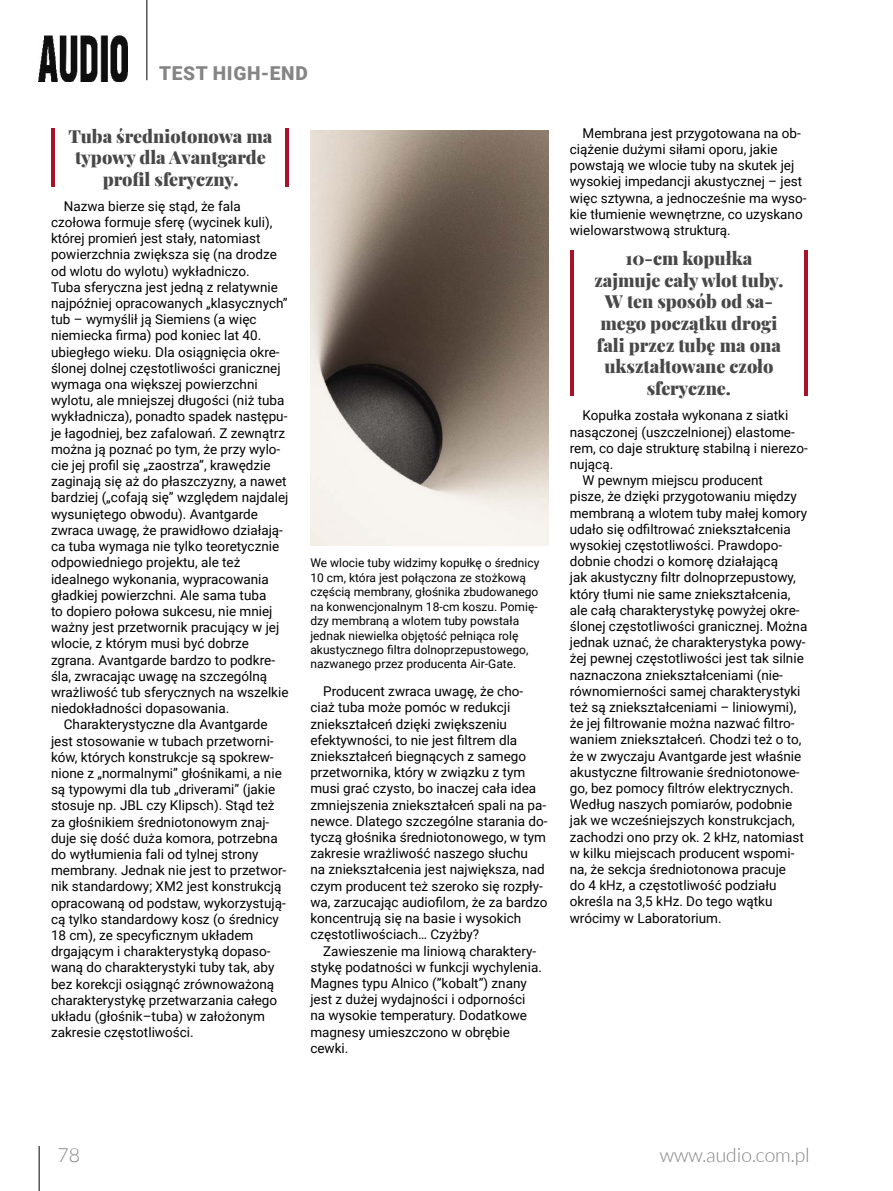
<style>
.page{position:relative;width:893px;height:1191px;background:#fff}
.page>*{position:absolute;margin:0;border:0;box-sizing:border-box;transform-origin:0 0}
.t1{font:300 19.5px "Lato";color:#858585}
.t2{font:900 19.2px "Roboto";letter-spacing:.035em;color:#858585}
.t3{font:900 18px/21.6px "Playfair Display";color:#484848;text-align:center}
.t4{font:13.5px/16.2px "Roboto";color:#000}
.t5{font:12px/14.4px "Roboto";color:#000}
</style>
<div class="page">
<hr style="left:39px;top:1145px;width:1px;height:46px;background:#000">
<hr style="left:147px;top:0;width:1px;height:80px;background:#000">
<img style="left:39px;top:35px;width:89px;height:46px">
<hr style="left:570px;top:251px;width:4px;height:145px;background:#a9132a">
<hr style="left:804px;top:251px;width:4px;height:145px;background:#a9132a">
<hr style="left:51px;top:128px;width:4px;height:58px;background:#a9132a">
<hr style="left:285px;top:128px;width:4px;height:58px;background:#a9132a">
<img style="left:310px;top:131px;width:239px;height:414px">
<h2 class="t2" style="left:159px;top:60px;width:150px">TEST HIGH-END</h2>
<h3 class="t3" style="left:69px;top:124px;width:205px">Tuba średniotonowa ma typowy dla Avantgarde profil sferyczny.</h3>
<p class="t4" style="left:64px;top:197px;width:178px">Nazwa bierze się stąd, że fala</p>
<p class="t4" style="left:51px;top:213px;width:223px">czołowa formuje sferę (wycinek kuli),</p>
<p class="t4" style="left:51px;top:230px;width:211px">której promień jest stały, natomiast</p>
<p class="t4" style="left:51px;top:246px;width:227px">powierzchnia zwiększa się (na drodze</p>
<p class="t4" style="left:51px;top:262px;width:200px">od wlotu do wylotu) wykładniczo.</p>
<p class="t4" style="left:51px;top:278px;width:228px">Tuba sferyczna jest jedną z relatywnie</p>
<p class="t4" style="left:51px;top:294px;width:238px">najpóźniej opracowanych „klasycznych”</p>
<p class="t4" style="left:51px;top:311px;width:207px">tub – wymyślił ją Siemiens (a więc</p>
<p class="t4" style="left:51px;top:327px;width:212px">niemiecka firma) pod koniec lat 40.</p>
<p class="t4" style="left:51px;top:343px;width:230px">ubiegłego wieku. Dla osiągnięcia okre-</p>
<p class="t4" style="left:51px;top:359px;width:231px">ślonej dolnej częstotliwości granicznej</p>
<p class="t4" style="left:51px;top:375px;width:208px">wymaga ona większej powierzchni</p>
<p class="t4" style="left:51px;top:392px;width:235px">wylotu, ale mniejszej długości (niż tuba</p>
<p class="t4" style="left:51px;top:408px;width:238px">wykładnicza), ponadto spadek następu-</p>
<p class="t4" style="left:51px;top:424px;width:236px">je łagodniej, bez zafalowań. Z zewnątrz</p>
<p class="t4" style="left:51px;top:440px;width:231px">można ją poznać po tym, że przy wylo-</p>
<p class="t4" style="left:51px;top:456px;width:221px">cie jej profil się „zaostrza”, krawędzie</p>
<p class="t4" style="left:51px;top:473px;width:237px">zaginają się aż do płaszczyzny, a nawet</p>
<p class="t4" style="left:51px;top:489px;width:239px">bardziej („cofają się” względem najdalej</p>
<p class="t4" style="left:51px;top:505px;width:208px">wysuniętego obwodu). Avantgarde</p>
<p class="t4" style="left:51px;top:521px;width:233px">zwraca uwagę, że prawidłowo działają-</p>
<p class="t4" style="left:51px;top:537px;width:230px">ca tuba wymaga nie tylko teoretycznie</p>
<p class="t4" style="left:51px;top:554px;width:191px">odpowiedniego projektu, ale też</p>
<p class="t4" style="left:51px;top:570px;width:219px">idealnego wykonania, wypracowania</p>
<p class="t4" style="left:51px;top:586px;width:217px">gładkiej powierzchni. Ale sama tuba</p>
<p class="t4" style="left:51px;top:602px;width:223px">to dopiero połowa sukcesu, nie mniej</p>
<p class="t4" style="left:51px;top:618px;width:230px">ważny jest przetwornik pracujący w jej</p>
<p class="t4" style="left:51px;top:635px;width:199px">wlocie, z którym musi być dobrze</p>
<p class="t4" style="left:51px;top:651px;width:226px">zgrana. Avantgarde bardzo to podkre-</p>
<p class="t4" style="left:51px;top:667px;width:218px">śla, zwracając uwagę na szczególną</p>
<p class="t4" style="left:51px;top:683px;width:239px">wrażliwość tub sferycznych na wszelkie</p>
<p class="t4" style="left:51px;top:699px;width:180px">niedokładności dopasowania.</p>
<p class="t4" style="left:64px;top:716px;width:205px">Charakterystyczne dla Avantgarde</p>
<p class="t4" style="left:51px;top:732px;width:224px">jest stosowanie w tubach przetworni-</p>
<p class="t4" style="left:51px;top:748px;width:224px">ków, których konstrukcje są spokrew-</p>
<p class="t4" style="left:51px;top:764px;width:232px">nione z „normalnymi” głośnikami, a nie</p>
<p class="t4" style="left:51px;top:780px;width:226px">są typowymi dla tub „driverami” (jakie</p>
<p class="t4" style="left:51px;top:797px;width:225px">stosuje np. JBL czy Klipsch). Stąd też</p>
<p class="t4" style="left:51px;top:813px;width:220px">za głośnikiem średniotonowym znaj-</p>
<p class="t4" style="left:51px;top:829px;width:228px">duje się dość duża komora, potrzebna</p>
<p class="t4" style="left:51px;top:845px;width:209px">do wytłumienia fali od tylnej strony</p>
<p class="t4" style="left:51px;top:861px;width:237px">membrany. Jednak nie jest to przetwor-</p>
<p class="t4" style="left:51px;top:878px;width:232px">nik standardowy; XM2 jest konstrukcją</p>
<p class="t4" style="left:51px;top:894px;width:236px">opracowaną od podstaw, wykorzystują-</p>
<p class="t4" style="left:51px;top:910px;width:230px">cą tylko standardowy kosz (o średnicy</p>
<p class="t4" style="left:51px;top:926px;width:204px">18 cm), ze specyficznym układem</p>
<p class="t4" style="left:51px;top:942px;width:221px">drgającym i charakterystyką dopaso-</p>
<p class="t4" style="left:51px;top:959px;width:225px">waną do charakterystyki tuby tak, aby</p>
<p class="t4" style="left:51px;top:975px;width:225px">bez korekcji osiągnąć zrównoważoną</p>
<p class="t4" style="left:51px;top:991px;width:228px">charakterystykę przetwarzania całego</p>
<p class="t4" style="left:51px;top:1007px;width:216px">układu (głośnik–tuba) w założonym</p>
<p class="t4" style="left:51px;top:1023px;width:144px">zakresie częstotliwości.</p>
<p class="t5" style="left:310px;top:555px;width:231px">We wlocie tuby widzimy kopułkę o średnicy 10 cm, która jest połączona ze stożkową częścią membrany, głośnika zbudowanego na konwencjonalnym 18-cm koszu. Pomię&shy;dzy membraną a wlotem tuby powstała jednak niewielka objętość pełniąca rolę akustycznego filtra dolnoprzepustowego, nazwanego przez producenta Air-Gate.</p>
<p class="t4" style="left:310px;top:683px;width:239px;text-indent:13px">Producent zwraca uwagę, że cho&shy;ciaż tuba może pomóc w redukcji zniekształceń dzięki zwiększeniu efektywności, to nie jest filtrem dla zniekształceń biegnących z samego przetwornika, który w związku z tym musi grać czysto, bo inaczej cała idea zmniejszenia zniekształceń spali na pa&shy;newce. Dlatego szczególne starania do&shy;tyczą głośnika średniotonowego, w tym zakresie wrażliwość naszego słuchu<br>na zniekształcenia jest największa, nad czym producent też szeroko się rozpły&shy;wa, zarzucając audiofilom, że za bardzo koncentrują się na basie i wysokich częstotliwościach… Czyżby?</p>
<p class="t4" style="left:310px;top:942px;width:233px;text-indent:13px">Zawieszenie ma liniową charaktery&shy;stykę podatności w funkcji wychylenia.<br>Magnes typu Alnico (”kobalt”) znany jest z dużej wydajności i odporności na wysokie temperatury. Dodatkowe magnesy umieszczono w obrębie cewki.</p>
<p class="t4" style="left:570px;top:124px;width:238px;text-indent:13px">Membrana jest przygotowana na ob&shy;ciążenie dużymi siłami oporu, jakie powstają we wlocie tuby na skutek jej wysokiej impedancji akustycznej – jest więc sztywna, a jednocześnie ma wyso&shy;kie tłumienie wewnętrzne, co uzyskano wielowarstwową strukturą.</p>
<h3 class="t3" style="left:594px;top:246px;width:191px">10-cm kopułka zajmuje cały wlot tuby.<br>W ten sposób od sa&shy;mego początku drogi fali przez tubę ma ona ukształtowane czoło sferyczne.</h3>
<p class="t4" style="left:583px;top:407px;width:207px">Kopułka została wykonana z siatki</p>
<p class="t4" style="left:570px;top:423px;width:226px">nasączonej (uszczelnionej) elastome-</p>
<p class="t4" style="left:570px;top:439px;width:240px">rem, co daje strukturę stabilną i nierezo-</p>
<p class="t4" style="left:570px;top:455px;width:45px">nującą.</p>
<p class="t4" style="left:583px;top:472px;width:182px">W pewnym miejscu producent</p>
<p class="t4" style="left:570px;top:488px;width:229px">pisze, że dzięki przygotowaniu między</p>
<p class="t4" style="left:570px;top:504px;width:239px">membraną a wlotem tuby małej komory</p>
<p class="t4" style="left:570px;top:520px;width:223px">udało się odfiltrować zniekształcenia</p>
<p class="t4" style="left:570px;top:536px;width:214px">wysokiej częstotliwości. Prawdopo-</p>
<p class="t4" style="left:570px;top:553px;width:210px">dobnie chodzi o komorę działającą</p>
<p class="t4" style="left:570px;top:569px;width:228px">jak akustyczny filtr dolnoprzepustowy,</p>
<p class="t4" style="left:570px;top:585px;width:222px">który tłumi nie same zniekształcenia,</p>
<p class="t4" style="left:570px;top:601px;width:231px">ale całą charakterystykę powyżej okre-</p>
<p class="t4" style="left:570px;top:617px;width:239px">ślonej częstotliwości granicznej. Można</p>
<p class="t4" style="left:570px;top:634px;width:237px">jednak uznać, że charakterystyka powy-</p>
<p class="t4" style="left:570px;top:650px;width:236px">żej pewnej częstotliwości jest tak silnie</p>
<p class="t4" style="left:570px;top:666px;width:215px">naznaczona zniekształceniami (nie-</p>
<p class="t4" style="left:570px;top:682px;width:232px">równomierności samej charakterystyki</p>
<p class="t4" style="left:570px;top:698px;width:228px">też są zniekształceniami – liniowymi),</p>
<p class="t4" style="left:570px;top:715px;width:226px">że jej filtrowanie można nazwać filtro-</p>
<p class="t4" style="left:570px;top:731px;width:233px">waniem zniekształceń. Chodzi też o to,</p>
<p class="t4" style="left:570px;top:747px;width:233px">że w zwyczaju Avantgarde jest właśnie</p>
<p class="t4" style="left:570px;top:763px;width:231px">akustyczne filtrowanie średniotonowe-</p>
<p class="t4" style="left:570px;top:779px;width:225px">go, bez pomocy filtrów elektrycznych.</p>
<p class="t4" style="left:570px;top:796px;width:224px">Według naszych pomiarów, podobnie</p>
<p class="t4" style="left:570px;top:812px;width:227px">jak we wcześniejszych konstrukcjach,</p>
<p class="t4" style="left:570px;top:828px;width:236px">zachodzi ono przy ok. 2 kHz, natomiast</p>
<p class="t4" style="left:570px;top:844px;width:226px">w kilku miejscach producent wspomi-</p>
<p class="t4" style="left:570px;top:860px;width:218px">na, że sekcja średniotonowa pracuje</p>
<p class="t4" style="left:570px;top:877px;width:208px">do 4 kHz, a częstotliwość podziału</p>
<p class="t4" style="left:570px;top:893px;width:204px">określa na 3,5 kHz. Do tego wątku</p>
<p class="t4" style="left:570px;top:909px;width:153px">wrócimy w Laboratorium.</p>
<h1 class="t1" style="left:57px;top:1144px;width:24px">78</h1>
<h1 class="t1" style="left:660px;top:1144px;width:151px">www.audio.com.pl</h1>
</div>
